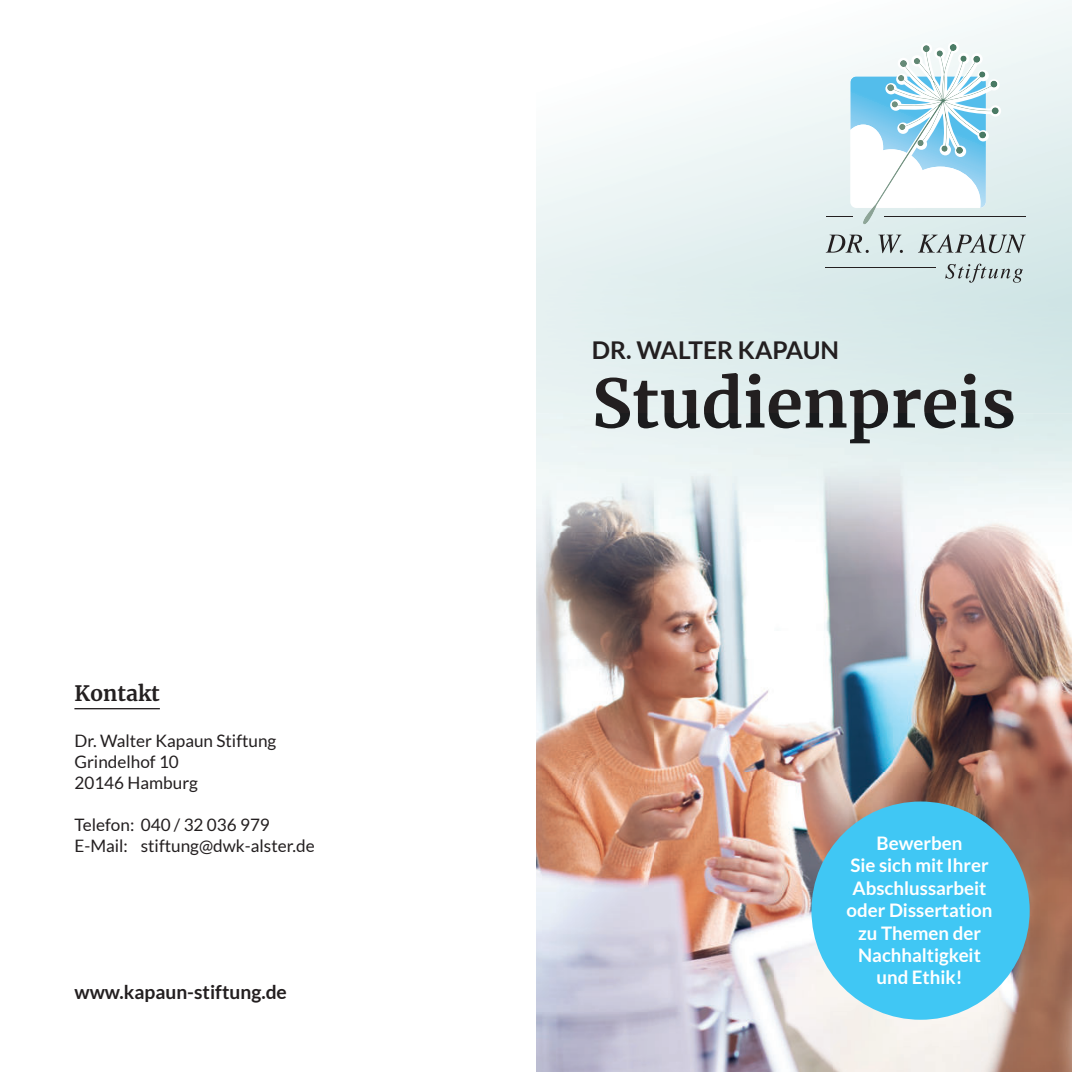
<style>
.page{position:relative;width:1072px;height:1072px;background:#fff}
.page>*{position:absolute;margin:0;border:0;box-sizing:border-box;transform-origin:0 0}
.t1{font:700 66.5px "Merriweather";color:#231f20}
.t2{font:700 24.5px "Lato";color:#231f20}
.t3{font:700 21px "Merriweather";color:#231f20}
.t4{font:700 19.25px "Lato";color:#231f20}
.t5{font:700 18.72px/22.4px "Lato";color:#fff;text-align:center}
.t6{font:17.15px/21px "Lato";color:#231f20}
</style>
<div class="page">
<img style="left:595px;top:15px;width:416px;height:358px">
<img style="left:1011px;top:0;width:60px;height:1012px">
<img style="left:595px;top:373px;width:418px;height:70px">
<hr style="left:825px;top:267px;width:110px;height:1px;background:#231f20">
<hr style="left:883px;top:216px;width:142px;height:1px;background:#231f20">
<svg style="left:825px;top:235px;width:43px;height:18px"></svg>
<svg style="left:878px;top:235px;width:24px;height:18px"></svg>
<svg style="left:918px;top:234px;width:107px;height:19px"></svg>
<svg style="left:945px;top:264px;width:77px;height:19px"></svg>
<svg style="left:825px;top:42px;width:176px;height:184px"></svg>
<img style="left:536px;top:413px;width:119px;height:599px">
<img style="left:655px;top:443px;width:357px;height:569px">
<img style="left:536px;top:1012px;width:535px;height:59px">
<img style="left:595px;top:413px;width:251px;height:15px">
<div style="left:811px;top:801px;width:218px;height:218px;background:#40c7f4;border-radius:50%"></div>
<hr style="left:74px;top:708px;width:86px;height:1px;background:#231f20">
<p class="t3" style="left:74px;top:684px;width:87px">Kontakt</p>
<p class="t6" style="left:74px;top:731px;width:203px">Dr. Walter Kapaun Stiftung<br>Grindelhof 10<br>20146 Hamburg</p>
<p class="t6" style="left:74px;top:815px;width:242px">Telefon: 040 / 32 036 979<br>E-Mail: stiftung@dwk-alster.de</p>
<p class="t4" style="left:74px;top:984px;width:214px">www.kapaun-stiftung.de</p>
<h2 class="t2" style="left:592px;top:341px;width:249px">DR. WALTER KAPAUN</h2>
<h1 class="t1" style="left:592px;top:373px;width:426px">Studienpreis</h1>
<p class="t5" style="left:846px;top:833px;width:147px">Bewerben<br>Sie sich mit Ihrer<br>Abschlussarbeit oder Dissertation zu Themen der<br>Nachhaltigkeit und Ethik!</p>
</div>
